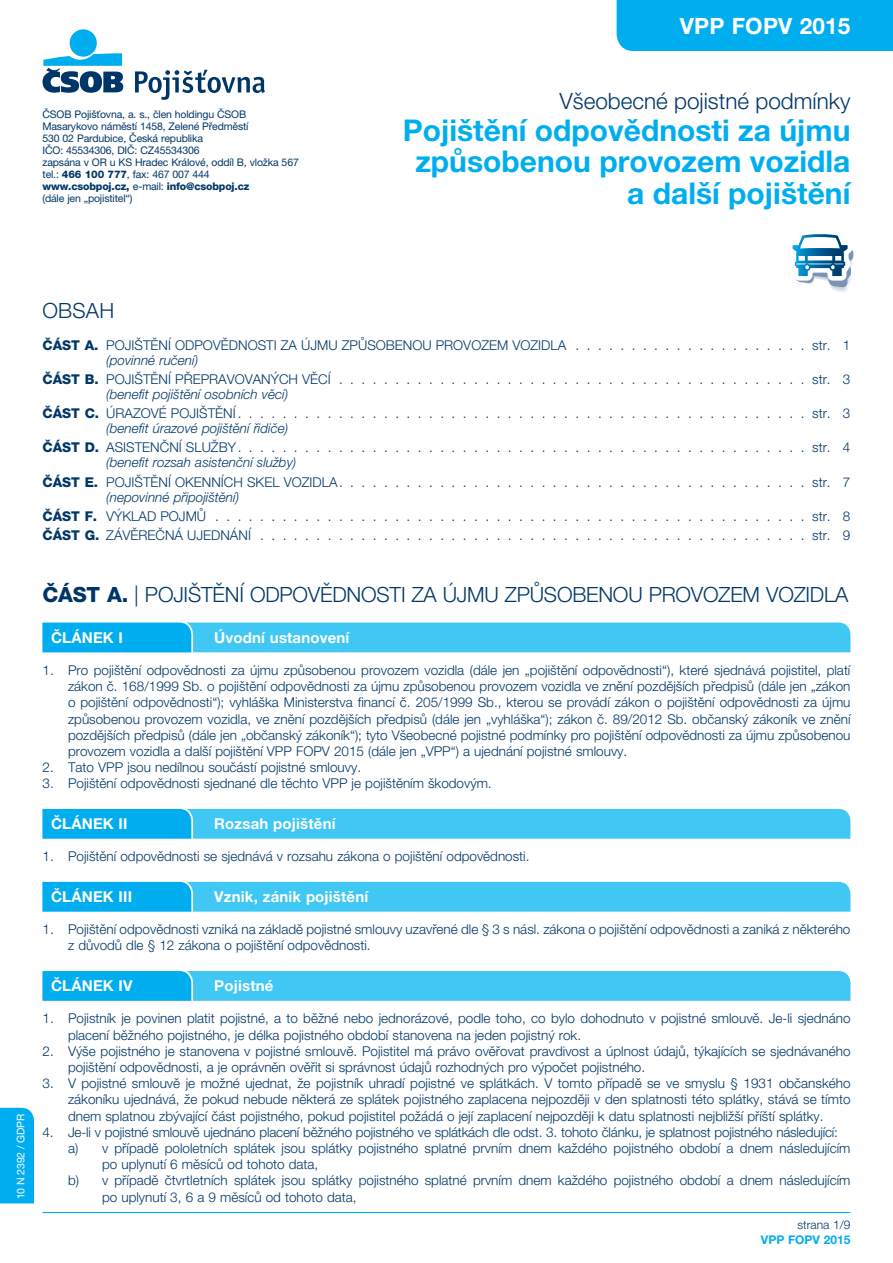
<style>
.page{position:relative;width:893px;height:1263px;background:#fff}
.page>*{position:absolute;margin:0;border:0;box-sizing:border-box;transform-origin:0 0}
.t1{font:700 30px/31.5px "Helvetica Neue LT Pro";color:#00aeef;text-align:right}
.t2{font:300 22.5px "Helvetica Neue LT Pro";color:#003667}
.t3{font:700 22.5px "Helvetica Neue LT Pro";letter-spacing:.01em;color:#fff}
.t4{font:300 21px "Helvetica Neue LT Pro";letter-spacing:-.01em;color:#003667}
.t5{font:700 15px "Helvetica Neue LT Pro";letter-spacing:.01em;color:#fff}
.t6{font:300 13.5px/16.2px "Helvetica Neue LT Pro";color:#003667}
.t7{font:italic 300 13.5px/19.2px "Helvetica Neue LT Pro";color:#003667}
.t8{font:700 12px "Helvetica Neue LT Pro";color:#00aeef}
.t9{font:300 12px "Helvetica Neue LT Pro";color:#003667}
.t10{font:10.5px/12px "Helvetica Neue LT Pro";letter-spacing:-.015em;color:#003667}
.t11{font:10.5px "Helvetica Neue LT Pro";letter-spacing:-.01em;color:#fff}
.s1{font-weight:800}
.s2{font-style:italic}
.s3{font-weight:800;font-style:normal}
.s4{font-style:normal}
</style>
<div class="page">
<div style="left:617px;top:0;width:276px;height:51px;background:#00aeef"></div>
<div style="left:70px;top:29px;width:27px;height:28px;background:#00aeef;border-radius:50%"></div>
<svg style="left:43px;top:53px;width:80px;height:40px"></svg>
<svg style="left:135px;top:70px;width:130px;height:30px"></svg>
<hr style="left:43px;top:1212px;width:807px;height:1px;background:#00aeef">
<svg style="left:43px;top:622px;width:807px;height:30px;background:#38c3f3"></svg>
<svg style="left:43px;top:808px;width:807px;height:31px;background:#3cc4f3"></svg>
<svg style="left:43px;top:881px;width:807px;height:31px;background:#3cc4f3"></svg>
<svg style="left:43px;top:971px;width:807px;height:30px;background:#35c2f3"></svg>
<svg style="left:792px;top:234px;width:62px;height:58px"></svg>
<div style="left:0;top:1108px;width:34px;height:95px;background:#00aeef"></div>
<p class="t10" style="left:43px;top:108px;width:258px">ČSOB Pojišťovna, a. s., člen holdingu ČSOB Masarykovo náměstí 1458, Zelené Předměstí<br>530 02 Pardubice, Česká republika<br>IČO: 45534306, DIČ: CZ45534306<br>zapsána v OR u KS Hradec Králové, oddíl B, vložka 567 tel.: <span class="s1">466 100 777</span>, fax: 467 007 444 <span class="s1">www.csobpoj.cz,</span> e-mail: <span class="s1">info@csobpoj.cz<br></span>(dále jen „pojistitel“)</p>
<h2 class="t3" style="left:680px;top:11px;width:172px">VPP FOPV 2015</h2>
<h2 class="t2" style="left:560px;top:87px;width:292px">Všeobecné pojistné podmínky</h2>
<h1 class="t1" style="left:403px;top:113px;width:449px">Pojištění odpovědnosti za újmu způsobenou provozem vozidla a další pojištění</h1>
<p class="t11" style="left:14px;top:1199px;width:87px;rotate:-90deg">10 N 2392 / GDPR</p>
<h3 class="t4" style="left:43px;top:298px;width:73px">OBSAH</h3>
<p class="t6" style="left:43px;top:336px;width:525px"><span class="s1">ČÁST A.</span> POJIŠTĚNÍ ODPOVĚDNOSTI ZA ÚJMU ZPŮSOBENOU PROVOZEM VOZIDLA</p>
<p class="t6" style="left:812px;top:336px;width:40px">str. 1</p>
<p class="t6" style="left:43px;top:350px;width:290px;line-height:19.2px;text-indent:64px"><span class="s2">(povinné ručení)<br></span><span class="s1">ČÁST B.</span> POJIŠTĚNÍ PŘEPRAVOVANÝCH VĚCÍ</p>
<p class="t6" style="left:812px;top:371px;width:40px">str. 3</p>
<p class="t6" style="left:43px;top:384px;width:809px;line-height:19.2px;text-indent:64px"><span class="s2">(benefit pojištění osobních věcí)<br></span><span class="s1">ČÁST C.</span> ÚRAZOVÉ POJIŠTĚNÍ . . . . . . . . . . . . . . . . . . . . . . . . . . . . . . . . . . . . . . . . . . . . . . . . . . . str. 3</p>
<p class="t6" style="left:43px;top:418px;width:809px;line-height:19.2px;text-indent:64px"><span class="s2">(benefit úrazové pojištění řidiče)<br></span><span class="s1">ČÁST D.</span> ASISTENČNÍ SLUŽBY . . . . . . . . . . . . . . . . . . . . . . . . . . . . . . . . . . . . . . . . . . . . . . . . . . . str. 4</p>
<p class="t6" style="left:43px;top:453px;width:809px;line-height:19.2px;text-indent:64px"><span class="s2">(benefit rozsah asistenční služby)<br></span><span class="s1">ČÁST E.</span> POJIŠTĚNÍ OKENNÍCH SKEL VOZIDLA . . . . . . . . . . . . . . . . . . . . . . . . . . . . . . . . . . . . . . . . . . str. 7</p>
<p class="t7" style="left:43px;top:487px;width:198px;text-indent:64px">(nepovinné připojištění)<br><span class="s3">ČÁST F.</span> <span class="s4">VÝKLAD POJMŮ</span></p>
<p class="t6" style="left:812px;top:508px;width:40px">str. 8</p>
<p class="t6" style="left:43px;top:527px;width:210px"><span class="s1">ČÁST G.</span> ZÁVĚREČNÁ UJEDNÁNÍ</p>
<p class="t6" style="left:812px;top:527px;width:40px">str. 9</p>
<h3 class="t4" style="left:43px;top:582px;width:807px"><span class="s1">ČÁST A.</span> | POJIŠTĚNÍ ODPOVĚDNOSTI ZA ÚJMU ZPŮSOBENOU PROVOZEM VOZIDLA</h3>
<p class="t5" style="left:51px;top:628px;width:74px">ČLÁNEK I</p>
<p class="t5" style="left:214px;top:628px;width:137px">Úvodní ustanovení</p>
<p class="t6" style="left:68px;top:662px;width:784px;text-align:justify;text-indent:-26px">1. Pro pojištění odpovědnosti za újmu způsobenou provozem vozidla (dále jen „pojištění odpovědnosti“), které sjednává pojistitel, platí zákon č. 168/1999 Sb. o pojištění odpovědnosti za újmu způsobenou provozem vozidla ve znění pozdějších předpisů (dále jen „zákon o pojištění odpovědnosti“); vyhláška Ministerstva financí č. 205/1999 Sb. , kterou se provádí zákon o pojištění odpovědnosti za újmu způsobenou provozem vozidla, ve znění pozdějších předpisů (dále jen „vyhláška“); zákon č. 89/2012 Sb. občanský zákoník ve znění pozdějších předpisů (dále jen „občanský zákoník“); tyto Všeobecné pojistné podmínky pro pojištění odpovědnosti za újmu způsobenou provozem vozidla a další pojištění VPP FOPV 2015 (dále jen „VPP“) a ujednání pojistné smlouvy.</p>
<p class="t6" style="left:43px;top:759px;width:317px">2. Tato VPP jsou nedílnou součástí pojistné smlouvy.</p>
<p class="t6" style="left:43px;top:775px;width:448px">3. Pojištění odpovědnosti sjednané dle těchto VPP je pojištěním škodovým.</p>
<p class="t5" style="left:51px;top:814px;width:78px">ČLÁNEK II</p>
<p class="t5" style="left:214px;top:814px;width:123px">Rozsah pojištění</p>
<p class="t6" style="left:43px;top:848px;width:486px">1. Pojištění odpovědnosti se sjednává v rozsahu zákona o pojištění odpovědnosti.</p>
<p class="t5" style="left:51px;top:887px;width:83px">ČLÁNEK III</p>
<p class="t5" style="left:214px;top:887px;width:155px">Vznik, zánik pojištění</p>
<p class="t6" style="left:68px;top:921px;width:784px;text-indent:-26px">1. Pojištění odpovědnosti vzniká na základě pojistné smlouvy uzavřené dle § 3 s násl. zákona o pojištění odpovědnosti a zaniká z některého z důvodů dle § 12 zákona o pojištění odpovědnosti.</p>
<p class="t5" style="left:51px;top:976px;width:83px">ČLÁNEK IV</p>
<p class="t5" style="left:214px;top:976px;width:61px">Pojistné</p>
<p class="t6" style="left:68px;top:1010px;width:784px;text-indent:-26px">1. Pojistník je povinen platit pojistné, a to běžné nebo jednorázové, podle toho, co bylo dohodnuto v pojistné smlouvě. Je-li sjednáno placení běžného pojistného, je délka pojistného období stanovena na jeden pojistný rok.</p>
<p class="t6" style="left:68px;top:1042px;width:784px;text-indent:-26px">2. Výše pojistného je stanovena v pojistné smlouvě. Pojistitel má právo ověřovat pravdivost a úplnost údajů, týkajících se sjednávaného pojištění odpovědnosti, a je oprávněn ověřit si správnost údajů rozhodných pro výpočet pojistného.</p>
<p class="t6" style="left:68px;top:1075px;width:784px;text-align:justify;text-indent:-26px">3. V pojistné smlouvě je možné ujednat, že pojistník uhradí pojistné ve splátkách. V tomto případě se ve smyslu § 1931 občanského zákoníku ujednává, že pokud nebude některá ze splátek pojistného zaplacena nejpozději v den splatnosti této splátky, stává se tímto dnem splatnou zbývající část pojistného, pokud pojistitel požádá o její zaplacení nejpozději k datu splatnosti nejbližší příští splátky.</p>
<p class="t6" style="left:43px;top:1123px;width:797px">4. Je-li v pojistné smlouvě ujednáno placení běžného pojistného ve splátkách dle odst. 3. tohoto článku, je splatnost pojistného následující:</p>
<p class="t6" style="left:68px;top:1140px;width:784px">a) v případě pololetních splátek jsou splátky pojistného splatné prvním dnem každého pojistného období a dnem následujícím</p>
<p class="t6" style="left:102px;top:1156px;width:218px">po uplynutí 6 měsíců od tohoto data,</p>
<p class="t6" style="left:68px;top:1172px;width:784px">b) v případě čtvrtletních splátek jsou splátky pojistného splatné prvním dnem každého pojistného období a dnem následujícím</p>
<p class="t6" style="left:102px;top:1188px;width:256px">po uplynutí 3, 6 a 9 měsíců od tohoto data,</p>
<p class="t9" style="left:797px;top:1218px;width:55px">strana 1/9</p>
<p class="t8" style="left:761px;top:1232px;width:91px">VPP FOPV 2015</p>
</div>
